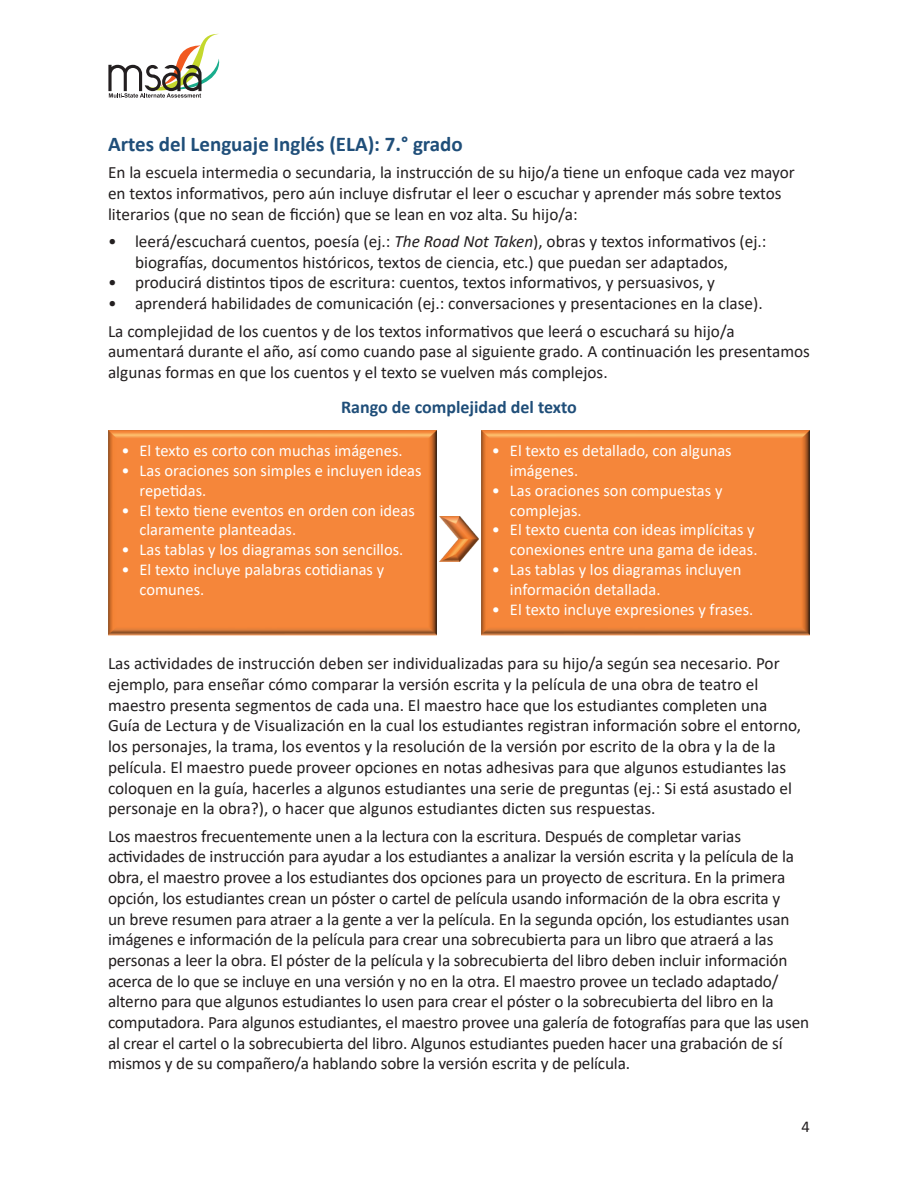
<style>
.page{position:relative;width:918px;height:1188px;background:#fff}
.page>*{position:absolute;margin:0;border:0;box-sizing:border-box;transform-origin:0 0}
.t1{font:700 21px "Calibri";color:#1f4e79}
.H5_centered{font:700 18px "Calibri";color:#1f4e79}
.Body{font:17.25px/20.7px "Calibri";letter-spacing:-.01em;color:#231f20}
.t2{font:16.5px/19.8px "Calibri";color:#fff}
.t3{font:16.5px "Calibri";color:#231f20}
.s1{font-style:italic}
</style>
<div class="page">
<img style="left:481px;top:431px;width:329px;height:204px">
<img style="left:108px;top:431px;width:329px;height:204px">
<svg style="left:108px;top:33px;width:112px;height:65px"></svg>
<img style="left:439px;top:517px;width:39px;height:45px">
<h3 class="t1" style="left:108px;top:129px;width:356px">Artes del Lenguaje Inglés (ELA): 7.° grado</h3>
<p class="Body" style="left:108px;top:162px;width:688px">En la escuela intermedia o secundaria, la instrucción de su hijo/a tiene un enfoque cada vez mayor en textos informativos, pero aún incluye disfrutar el leer o escuchar y aprender más sobre textos literarios (que no sean de ficción) que se lean en voz alta. Su hijo/a:</p>
<p class="Body" style="left:135px;top:231px;width:633px;text-indent:-27px">• leerá/escuchará cuentos, poesía (ej.: <span class="s1">The Road Not Taken</span>), obras y textos informativos (ej.: biografías, documentos históricos, textos de ciencia, etc.) que puedan ser adaptados,</p>
<p class="Body" style="left:108px;top:272px;width:609px">• producirá distintos tipos de escritura: cuentos, textos informativos, y persuasivos, y</p>
<p class="Body" style="left:108px;top:293px;width:656px">• aprenderá habilidades de comunicación (ej.: conversaciones y presentaciones en la clase).</p>
<p class="Body" style="left:108px;top:320px;width:703px">La complejidad de los cuentos y de los textos informativos que leerá o escuchará su hijo/a aumentará durante el año, así como cuando pase al siguiente grado. A continuación les presentamos algunas formas en que los cuentos y el texto se vuelven más complejos.</p>
<p class="H5_centered" style="left:341px;top:394px;width:237px">Rango de complejidad del texto</p>
<p class="t2" style="left:122px;top:440px;width:283px">• El texto es corto con muchas imágenes.</p>
<p class="t2" style="left:140px;top:460px;width:284px;text-indent:-18px">• Las oraciones son simples e incluyen ideas repetidas.</p>
<p class="t2" style="left:140px;top:500px;width:277px;text-indent:-18px">• El texto tiene eventos en orden con ideas claramente planteadas.</p>
<p class="t2" style="left:122px;top:539px;width:283px">• Las tablas y los diagramas son sencillos.</p>
<p class="t2" style="left:140px;top:559px;width:246px;text-indent:-18px">• El texto incluye palabras cotidianas y comunes.</p>
<p class="t2" style="left:510px;top:440px;width:223px;text-indent:-18px">• El texto es detallado, con algunas imágenes.</p>
<p class="t2" style="left:510px;top:480px;width:214px;text-indent:-18px">• Las oraciones son compuestas y complejas.</p>
<p class="t2" style="left:492px;top:520px;width:267px;text-align:right">• El texto cuenta con ideas implícitas y conexiones entre una gama de ideas.</p>
<p class="t2" style="left:510px;top:559px;width:233px;text-indent:-18px">• Las tablas y los diagramas incluyen información detallada.</p>
<p class="t2" style="left:492px;top:599px;width:263px">• El texto incluye expresiones y frases.</p>
<p class="Body" style="left:108px;top:653px;width:695px">Las actividades de instrucción deben ser individualizadas para su hijo/a según sea necesario. Por ejemplo, para enseñar cómo comparar la versión escrita y la película de una obra de teatro el maestro presenta segmentos de cada una. El maestro hace que los estudiantes completen una Guía de Lectura y de Visualización en la cual los estudiantes registran información sobre el entorno, los personajes, la trama, los eventos y la resolución de la versión por escrito de la obra y la de la película. El maestro puede proveer opciones en notas adhesivas para que algunos estudiantes las coloquen en la guía, hacerles a algunos estudiantes una serie de preguntas (ej.: Si está asustado el personaje en la obra?), o hacer que algunos estudiantes dicten sus respuestas.</p>
<p class="Body" style="left:108px;top:825px;width:703px">Los maestros frecuentemente unen a la lectura con la escritura. Después de completar varias actividades de instrucción para ayudar a los estudiantes a analizar la versión escrita y la película de la obra, el maestro provee a los estudiantes dos opciones para un proyecto de escritura. En la primera opción, los estudiantes crean un póster o cartel de película usando información de la obra escrita y<br>un breve resumen para atraer a la gente a ver la película. En la segunda opción, los estudiantes usan imágenes e información de la película para crear una sobrecubierta para un libro que atraerá a las personas a leer la obra. El póster de la película y la sobrecubierta del libro deben incluir información acerca de lo que se incluye en una versión y no en la otra. El maestro provee un teclado adaptado/ alterno para que algunos estudiantes lo usen para crear el póster o la sobrecubierta del libro en la computadora. Para algunos estudiantes, el maestro provee una galería de fotografías para que las usen al crear el cartel o la sobrecubierta del libro. Algunos estudiantes pueden hacer una grabación de sí mismos y de su compañero/a hablando sobre la versión escrita y de película.</p>
<p class="t3" style="left:802px;top:1115px;width:10px">4</p>
</div>
